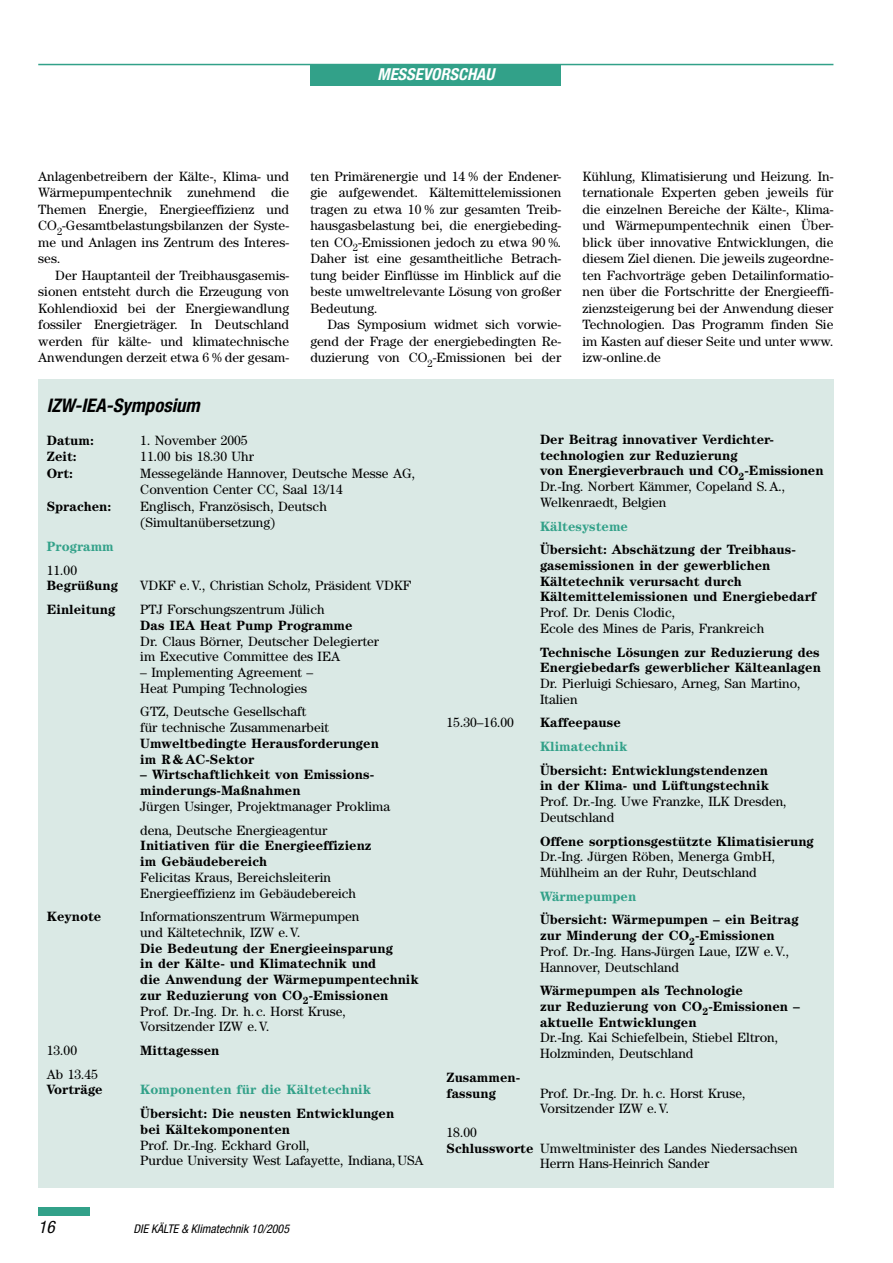
<style>
.page{position:relative;width:893px;height:1263px;background:#fff}
.page>*{position:absolute;margin:0;border:0;box-sizing:border-box;transform-origin:0 0}
.KK_07a_ZÜ_1zeilig{font:italic 700 condensed 18.75px "Helvetica Neue LT Std";color:#000}
.t1{font:italic condensed 17.25px "Helvetica Neue LT Std";color:#000}
.t2{font:italic 700 condensed 16.5px "Helvetica Neue LT Std";color:#fff}
.KK_06_Grundtext_ohne_Einzug{font:13.5px/15.8px "Century Std";color:#000}
.KK_05_Grundtext{font:13.5px/16.5px "Century Std";color:#000;text-align:justify}
.KK_06_Grundtext_ohne_Einzug-2{font:700 13.5px/15.8px "Century Std";color:#000}
.KK_06_Grundtext_ohne_Einzug-3{font:700 13.5px "Century Std";color:#32a189}
.t3{font:italic condensed 12px "Helvetica Neue LT Std";color:#000}
.s1{font-weight:700}
.s2{font-weight:400}
</style>
<div class="page">
<div style="left:310px;top:65px;width:251px;height:20px;background:#32a189"></div>
<hr style="left:38px;top:64px;width:795px;height:1px;background:#32a189">
<div style="left:38px;top:1208px;width:51px;height:8px;background:#32a189"></div>
<div style="left:38px;top:379px;width:795px;height:808px;background:#dae9e5"></div>
<p class="t2" style="left:377px;top:64px;width:118px">MESSEVORSCHAU</p>
<p class="KK_05_Grundtext" style="left:38px;top:168px;width:252px">Anlagenbetreibern der Kälte-, Klima- und Wärmepumpentechnik zunehmend die Themen Energie, Energieeffizienz und CO<sub>2</sub>-Gesamtbelastungsbilanzen der Syste&shy;me und Anlagen ins Zentrum des Interes&shy;ses.</p>
<p class="KK_05_Grundtext" style="left:38px;top:267px;width:252px;text-indent:17px">Der Hauptanteil der Treibhausgasemis&shy;sionen entsteht durch die Erzeugung von Kohlendioxid bei der Energiewandlung fossiler Energieträger. In Deutschland werden für kälte- und klimatechnische Anwendungen derzeit etwa 6 % der gesam-</p>
<p class="KK_05_Grundtext" style="left:310px;top:168px;width:252px">ten Primärenergie und 14 % der Endener&shy;gie aufgewendet. Kältemittelemissionen tragen zu etwa 10 % zur gesamten Treib&shy;hausgasbelastung bei, die energiebeding&shy;ten CO<sub>2</sub>-Emissionen jedoch zu etwa 90 %.<br>Daher ist eine gesamtheitliche Betrach&shy;tung beider Einflüsse im Hinblick auf die beste umweltrelevante Lösung von großer Bedeutung.</p>
<p class="KK_05_Grundtext" style="left:310px;top:316px;width:252px;text-indent:17px">Das Symposium widmet sich vorwie&shy;gend der Frage der energiebedingten Re&shy;duzierung von CO<sub>2</sub>-Emissionen bei der</p>
<p class="KK_05_Grundtext" style="left:583px;top:168px;width:252px">Kühlung, Klimatisierung und Heizung. In&shy;ternationale Experten geben jeweils für die einzelnen Bereiche der Kälte-, Klima&shy;und Wärmepumpentechnik einen Über&shy;blick über innovative Entwicklungen, die diesem Ziel dienen. Die jeweils zugeordne&shy;ten Fachvorträge geben Detailinformatio&shy;nen über die Fortschritte der Energieeffi&shy;zienzsteigerung bei der Anwendung dieser Technologien. Das Programm finden Sie im Kasten auf dieser Seite und unter www. izw-online.de</p>
<p class="KK_07a_ZÜ_1zeilig" style="left:47px;top:394px;width:154px">IZW-IEA-Symposium</p>
<p class="KK_06_Grundtext_ohne_Einzug-2" style="left:47px;top:432px;width:49px">Datum:</p>
<p class="KK_06_Grundtext_ohne_Einzug" style="left:140px;top:432px;width:109px">1. November 2005</p>
<p class="KK_06_Grundtext_ohne_Einzug-2" style="left:47px;top:449px;width:31px">Zeit:</p>
<p class="KK_06_Grundtext_ohne_Einzug" style="left:140px;top:449px;width:115px">11.00 bis 18.30 Uhr</p>
<p class="KK_06_Grundtext_ohne_Einzug-2" style="left:47px;top:465px;width:28px">Ort:</p>
<p class="KK_06_Grundtext_ohne_Einzug" style="left:140px;top:465px;width:276px">Messegelände Hannover, Deutsche Messe AG,</p>
<p class="KK_06_Grundtext_ohne_Einzug" style="left:140px;top:482px;width:204px">Convention Center CC, Saal 13/14</p>
<p class="KK_06_Grundtext_ohne_Einzug-2" style="left:47px;top:498px;width:66px">Sprachen:</p>
<p class="KK_06_Grundtext_ohne_Einzug" style="left:140px;top:498px;width:188px;line-height:16.5px">Englisch, Französisch, Deutsch (Simultanübersetzung)</p>
<p class="KK_06_Grundtext_ohne_Einzug-3" style="left:47px;top:538px;width:69px">Programm</p>
<p class="KK_06_Grundtext_ohne_Einzug" style="left:47px;top:562px;width:32px">11.00</p>
<p class="KK_06_Grundtext_ohne_Einzug-2" style="left:47px;top:578px;width:73px">Begrüßung</p>
<p class="KK_06_Grundtext_ohne_Einzug" style="left:140px;top:578px;width:272px">VDKF e. V., Christian Scholz, Präsident VDKF</p>
<p class="KK_06_Grundtext_ohne_Einzug-2" style="left:47px;top:601px;width:70px">Einleitung</p>
<p class="KK_06_Grundtext_ohne_Einzug" style="left:140px;top:601px;width:240px">PTJ Forschungszentrum Jülich<br><span class="s1">Das IEA Heat Pump Programme<br></span>Dr. Claus Börner, Deutscher Delegierter im Executive Committee des IEA</p>
<p class="KK_06_Grundtext_ohne_Einzug" style="left:140px;top:664px;width:174px">– Implementing Agreement –<br>Heat Pumping Technologies</p>
<p class="KK_06_Grundtext_ohne_Einzug" style="left:140px;top:704px;width:190px">GTZ, Deutsche Gesellschaft<br>für technische Zusammenarbeit</p>
<p class="KK_06_Grundtext_ohne_Einzug-2" style="left:140px;top:735px;width:240px">Umweltbedingte Herausforderungen im R &amp; AC-Sektor</p>
<p class="KK_06_Grundtext_ohne_Einzug-2" style="left:140px;top:767px;width:235px">– Wirtschaftlichkeit von Emissions&shy;minderungs-Maßnahmen</p>
<p class="KK_06_Grundtext_ohne_Einzug" style="left:140px;top:798px;width:251px">Jürgen Usinger, Projektmanager Proklima</p>
<p class="KK_06_Grundtext_ohne_Einzug-2" style="left:140px;top:822px;width:233px"><span class="s2">dena, Deutsche Energieagentur<br></span>Initiativen für die Energieeffizienz im Gebäudebereich</p>
<p class="KK_06_Grundtext_ohne_Einzug" style="left:140px;top:869px;width:217px">Felicitas Kraus, Bereichsleiterin<br>Energieeffizienz im Gebäudebereich</p>
<p class="KK_06_Grundtext_ohne_Einzug-2" style="left:47px;top:908px;width:56px">Keynote</p>
<p class="KK_06_Grundtext_ohne_Einzug" style="left:140px;top:908px;width:221px">Informationszentrum Wärmepumpen und Kältetechnik, IZW e. V.</p>
<p class="KK_06_Grundtext_ohne_Einzug-2" style="left:140px;top:940px;width:280px">Die Bedeutung der Energieeinsparung<br>in der Kälte- und Klimatechnik und<br>die Anwendung der Wärmepumpentechnik zur Reduzierung von CO<sub>2</sub>-Emissionen</p>
<p class="KK_06_Grundtext_ohne_Einzug" style="left:140px;top:1003px;width:207px">Prof. Dr.-Ing. Dr. h. c. Horst Kruse,<br>Vorsitzender IZW e. V.</p>
<p class="KK_06_Grundtext_ohne_Einzug" style="left:47px;top:1042px;width:32px">13.00</p>
<p class="KK_06_Grundtext_ohne_Einzug-2" style="left:140px;top:1042px;width:81px">Mittagessen</p>
<p class="KK_06_Grundtext_ohne_Einzug" style="left:47px;top:1066px;width:53px">Ab 13.45</p>
<p class="KK_06_Grundtext_ohne_Einzug-2" style="left:47px;top:1082px;width:58px">Vorträge</p>
<p class="KK_06_Grundtext_ohne_Einzug-3" style="left:140px;top:1082px;width:232px">Komponenten für die Kältetechnik</p>
<p class="KK_06_Grundtext_ohne_Einzug-2" style="left:140px;top:1105px;width:255px">Übersicht: Die neusten Entwicklungen bei Kältekomponenten</p>
<p class="KK_06_Grundtext_ohne_Einzug" style="left:140px;top:1137px;width:285px">Prof. Dr.-Ing. Eckhard Groll,<br>Purdue University West Lafayette, Indiana, USA</p>
<p class="t1" style="left:38px;top:1217px;width:18px">16</p>
<p class="t3" style="left:134px;top:1222px;width:157px">DIE KÄLTE &amp; Klimatechnik 10/2005</p>
<p class="KK_06_Grundtext_ohne_Einzug-2" style="left:540px;top:431px;width:285px">Der Beitrag innovativer Verdichter&shy;technologien zur Reduzierung<br>von Energieverbrauch und CO<sub>2</sub>-Emissionen</p>
<p class="KK_06_Grundtext_ohne_Einzug" style="left:540px;top:478px;width:247px">Dr.-Ing. Norbert Kämmer, Copeland S. A.,<br>Welkenraedt, Belgien</p>
<p class="KK_06_Grundtext_ohne_Einzug-3" style="left:540px;top:518px;width:90px">Kältesysteme</p>
<p class="KK_06_Grundtext_ohne_Einzug-2" style="left:540px;top:541px;width:278px">Übersicht: Abschätzung der Treibhaus&shy;gasemissionen in der gewerblichen Kältetechnik verursacht durch Kältemittelemissionen und Energiebedarf</p>
<p class="KK_06_Grundtext_ohne_Einzug" style="left:540px;top:604px;width:226px">Prof. Dr. Denis Clodic,<br>Ecole des Mines de Paris, Frankreich</p>
<p class="KK_06_Grundtext_ohne_Einzug-2" style="left:540px;top:644px;width:282px">Technische Lösungen zur Reduzierung des<br>Energiebedarfs gewerblicher Kälteanlagen</p>
<p class="KK_06_Grundtext_ohne_Einzug" style="left:540px;top:675px;width:262px">Dr. Pierluigi Schiesaro, Arneg, San Martino,<br>Italien</p>
<p class="KK_06_Grundtext_ohne_Einzug" style="left:446px;top:715px;width:69px">15.30–16.00</p>
<p class="KK_06_Grundtext_ohne_Einzug-2" style="left:540px;top:715px;width:82px">Kaffeepause</p>
<p class="KK_06_Grundtext_ohne_Einzug-3" style="left:540px;top:738px;width:89px">Klimatechnik</p>
<p class="KK_06_Grundtext_ohne_Einzug-2" style="left:540px;top:762px;width:230px">Übersicht: Entwicklungstendenzen in der Klima- und Lüftungstechnik</p>
<p class="KK_06_Grundtext_ohne_Einzug" style="left:540px;top:793px;width:248px">Prof. Dr.-Ing. Uwe Franzke, ILK Dresden,<br>Deutschland</p>
<p class="KK_06_Grundtext_ohne_Einzug-2" style="left:540px;top:833px;width:275px">Offene sorptionsgestützte Klimatisierung</p>
<p class="KK_06_Grundtext_ohne_Einzug" style="left:540px;top:849px;width:237px">Dr.-Ing. Jürgen Röben, Menerga GmbH,<br>Mühlheim an der Ruhr, Deutschland</p>
<p class="KK_06_Grundtext_ohne_Einzug-3" style="left:540px;top:888px;width:98px">Wärmepumpen</p>
<p class="KK_06_Grundtext_ohne_Einzug-2" style="left:540px;top:912px;width:260px">Übersicht: Wärmepumpen – ein Beitrag zur Minderung der CO<sub>2</sub>-Emissionen</p>
<p class="KK_06_Grundtext_ohne_Einzug" style="left:540px;top:943px;width:251px">Prof. Dr.-Ing. Hans-Jürgen Laue, IZW e. V.,<br>Hannover, Deutschland</p>
<p class="KK_06_Grundtext_ohne_Einzug-2" style="left:540px;top:982px;width:261px">Wärmepumpen als Technologie<br>zur Reduzierung von CO<sub>2</sub>-Emissionen – aktuelle Entwicklungen</p>
<p class="KK_06_Grundtext_ohne_Einzug" style="left:540px;top:1030px;width:240px">Dr.-Ing. Kai Schiefelbein, Stiebel Eltron,<br>Holzminden, Deutschland</p>
<p class="KK_06_Grundtext_ohne_Einzug-2" style="left:446px;top:1069px;width:75px">Zusammen&shy;fassung</p>
<p class="KK_06_Grundtext_ohne_Einzug" style="left:540px;top:1085px;width:207px">Prof. Dr.-Ing. Dr. h. c. Horst Kruse,<br>Vorsitzender IZW e. V.</p>
<p class="KK_06_Grundtext_ohne_Einzug" style="left:446px;top:1124px;width:32px">18.00</p>
<p class="KK_06_Grundtext_ohne_Einzug" style="left:446px;top:1140px;width:353px"><span class="s1">Schlussworte</span> Umweltminister des Landes Niedersachsen</p>
<p class="KK_06_Grundtext_ohne_Einzug" style="left:540px;top:1156px;width:171px">Herrn Hans-Heinrich Sander</p>
</div>
